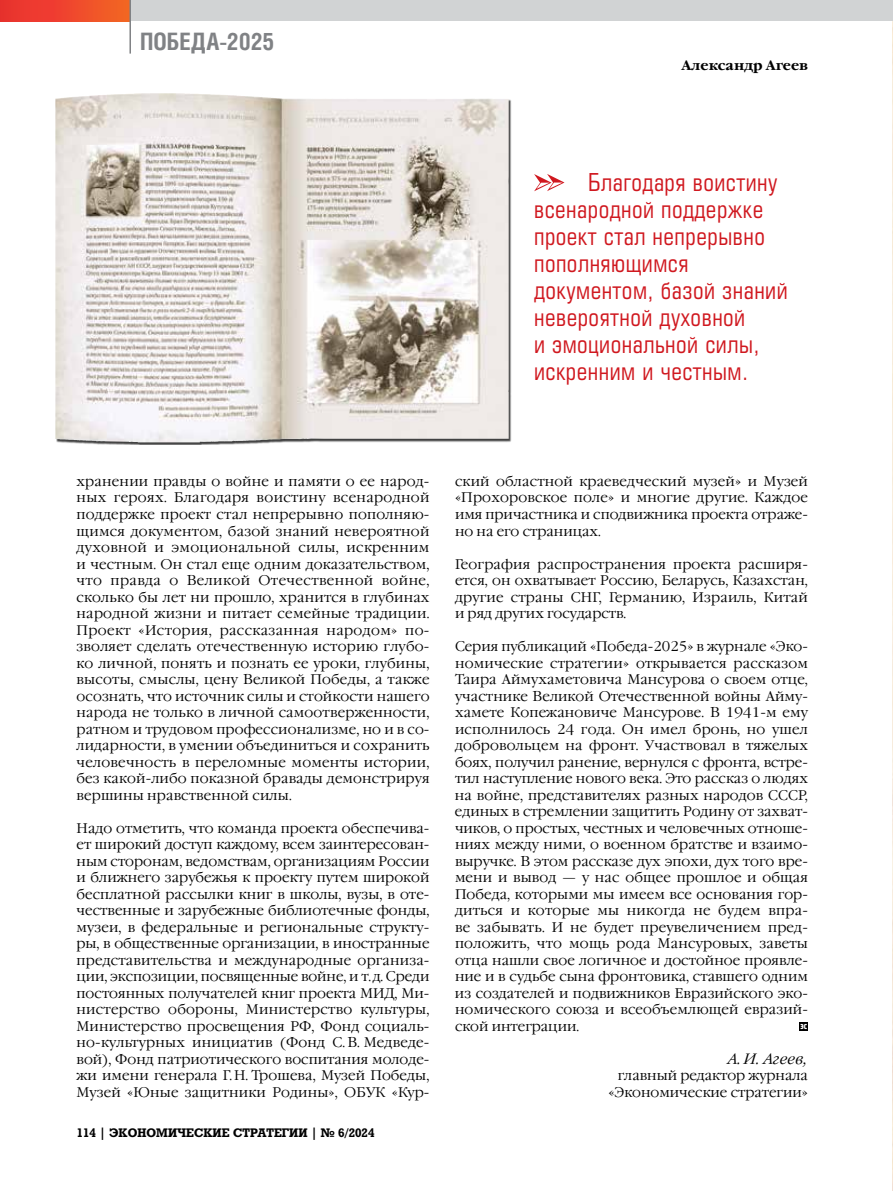
<style>
.page{position:relative;width:893px;height:1191px;background:#fff}
.page>*{position:absolute;margin:0;border:0;box-sizing:border-box;transform-origin:0 0}
.t1{font:24px/27px "Europe Condensed C";letter-spacing:.02em;color:#d0181f}
.t2{font:700 24px "Helios Cond C";letter-spacing:-.005em;color:#808285}
.t3{font:italic 15px "Garamond C";letter-spacing:.01em;color:#000}
.t4{font:13.95px/16.5px "Garamond C";letter-spacing:.01em;color:#000;text-align:justify}
.t5{font:700 13.5px "Garamond C";color:#000}
.t6{font:700 12px "Rodeo C";color:#000}
.t7{font:9px "Hermes C";color:#fff}
</style>
<div class="page">
<img style="left:892px;top:21px;width:1px;height:1170px">
<div style="left:0;top:0;width:893px;height:21px;background:#d1d3d4"></div>
<div style="left:0;top:0;width:130px;height:22px;background:linear-gradient(to right,#ea2c32,#f36325)"></div>
<hr style="left:129px;top:0;width:2px;height:54px;background:#808285">
<svg style="left:534px;top:174px;width:30px;height:17px"></svg>
<div style="left:799px;top:1022px;width:9px;height:8px;background:#000"></div>
<img style="left:55px;top:93px;width:454px;height:349px">
<h1 class="t2" style="left:140px;top:27px;width:136px">ПОБЕДА-2025</h1>
<p class="t5" style="left:682px;top:58px;width:128px">Александр Агеев</p>
<h1 class="t1" style="left:534px;top:169px;width:255px;text-indent:54px">Благодаря воистину всенародной поддержке проект стал непрерывно пополняющимся документом, базой знаний невероятной духовной<br>и эмоциональной силы, искренним и честным.</h1>
<p class="t4" style="left:77px;top:473px;width:354px">хранении правды о войне и памяти о ее народ&shy;ных героях. Благодаря воистину всенародной поддержке проект стал непрерывно пополняю&shy;щимся документом, базой знаний невероятной духовной и эмоциональной силы, искренним и честным. Он стал еще одним доказательством, что правда о Великой Отечественной войне, сколько бы лет ни прошло, хранится в глубинах народной жизни и питает семейные традиции.<br>Проект «История, рассказанная народом» по&shy;зволяет сделать отечественную историю глубо&shy;ко личной, понять и познать ее уроки, глубины, высоты, смыслы, цену Великой Победы, а также осознать, что источник силы и стойкости нашего народа не только в личной самоотверженности, ратном и трудовом профессионализме, но и в со&shy;лидарности, в умении объединиться и сохранить человечность в переломные моменты истории, без какой-либо показной бравады демонстрируя вершины нравственной силы.</p>
<p class="t4" style="left:77px;top:820px;width:354px">Надо отметить, что команда проекта обеспечива&shy;ет широкий доступ каждому, всем заинтересован&shy;ным сторонам, ведомствам, организациям России и ближнего зарубежья к проекту путем широкой бесплатной рассылки книг в школы, вузы, в оте&shy;чественные и зарубежные библиотечные фонды, музеи, в федеральные и региональные структу&shy;ры, в общественные организации, в иностранные представительства и международные организа&shy;ции, экспозиции, посвященные войне, и т.д. Среди постоянных получателей книг проекта МИД, Ми&shy;нистерство обороны, Министерство культуры, Министерство просвещения РФ, Фонд социаль&shy;но-культурных инициатив (Фонд С.В. Медведе&shy;вой), Фонд патриотического воспитания молоде&shy;жи имени генерала Г. Н. Трошева, Музей Победы, Музей «Юные защитники Родины», ОБУК «Кур-</p>
<p class="t6" style="left:77px;top:1125px;width:299px">114 | ЭКОНОМИЧЕСКИЕ СТРАТЕГИИ | № 6/2024</p>
<p class="t4" style="left:455px;top:473px;width:354px">ский областной краеведческий музей» и Музей «Прохоровское поле» и многие другие. Каждое имя причастника и сподвижника проекта отраже&shy;но на его страницах.</p>
<p class="t4" style="left:455px;top:556px;width:354px">География распространения проекта расширя&shy;ется, он охватывает Россию, Беларусь, Казахстан, другие страны СНГ, Германию, Израиль, Китай и ряд других государств.</p>
<p class="t4" style="left:455px;top:638px;width:354px">Серия публикаций «Победа-2025» в журнале «Эко&shy;номические стратегии» открывается рассказом Таира Аймухаметовича Мансурова о своем отце, участнике Великой Отечественной войны Айму&shy;хамете Копежановиче Мансурове. В 1941-м ему исполнилось 24 года. Он имел бронь, но ушел добровольцем на фронт. Участвовал в тяжелых боях, получил ранение, вернулся с фронта, встре&shy;тил наступление нового века. Это рассказ о людях на войне, представителях разных народов СССР, единых в стремлении защитить Родину от захват&shy;чиков, о простых, честных и человечных отноше&shy;ниях между ними, о военном братстве и взаимо&shy;выручке. В этом рассказе дух эпохи, дух того вре&shy;мени и вывод — у нас общее прошлое и общая Победа, которыми мы имеем все основания гор&shy;диться и которые мы никогда не будем впра&shy;ве забывать. И не будет преувеличением пред&shy;положить, что мощь рода Мансуровых, заветы отца нашли свое логичное и достойное проявле&shy;ние и в судьбе сына фронтовика, ставшего одним из создателей и подвижников Евразийского эко&shy;номического союза и всеобъемлющей евразий&shy;ской интеграции.</p>
<p class="t7" style="left:800px;top:1021px;width:8px">эс</p>
<p class="t3" style="left:728px;top:1050px;width:81px">А.И. Агеев,</p>
<p class="t4" style="left:608px;top:1067px;width:201px;text-align:right">главный редактор журнала «Экономические стратегии»</p>
</div>
